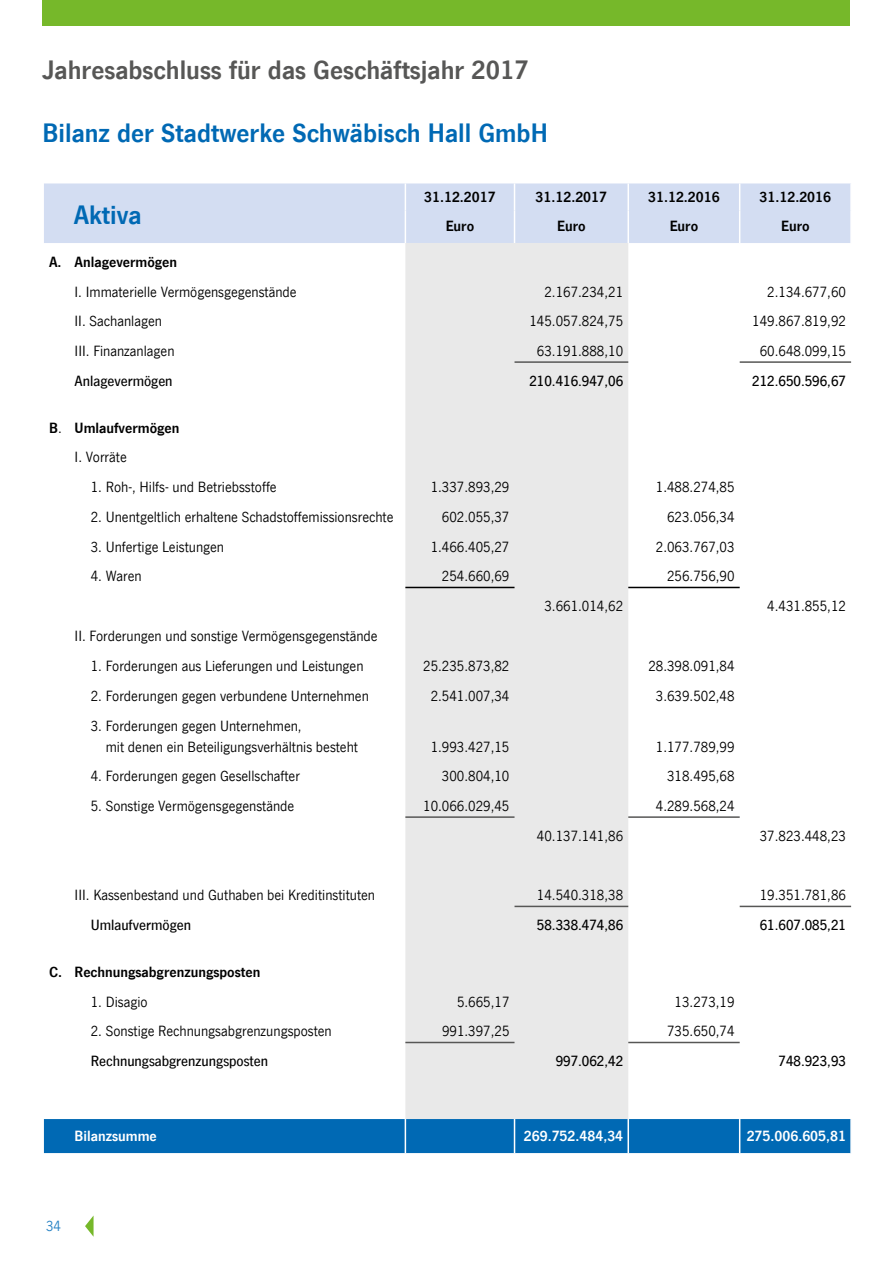
<style>
.page{position:relative;width:893px;height:1263px;background:#fff}
.page>*{position:absolute;margin:0;border:0;box-sizing:border-box;transform-origin:0 0}
.t1{font:700 27px "News Gothic Com";color:#0069b4}
.t2{font:700 27px "News Gothic Com";color:#575756}
.t3{font:15px/21px "News Gothic Com";color:#000}
.t4{font:500 15px "News Gothic Com";color:#000}
.t5{font:700 15px/29.7px "News Gothic Com";color:#000}
.t6{font:700 15px "News Gothic Com";color:#fff}
.t7{font:15px "News Gothic Com";color:#2581c4}
.s1{font-weight:400}
</style>
<div class="page">
<div style="left:43px;top:0;width:807px;height:26px;background:#76b82a"></div>
<svg style="left:85px;top:1215px;width:9px;height:22px"></svg>
<div style="left:44px;top:183px;width:806px;height:60px;background:#d3ddf2"></div>
<div style="left:405px;top:243px;width:223px;height:876px;background:#e9e9e9"></div>
<div style="left:44px;top:1119px;width:806px;height:34px;background:#0069b4"></div>
<hr style="left:514px;top:361px;width:114px;height:2px;background:#575756">
<hr style="left:740px;top:361px;width:111px;height:2px;background:#575756">
<hr style="left:405px;top:816px;width:109px;height:2px;background:#575756">
<hr style="left:628px;top:816px;width:112px;height:2px;background:#575756">
<hr style="left:514px;top:906px;width:114px;height:1px;background:#575756">
<hr style="left:740px;top:906px;width:111px;height:1px;background:#575756">
<hr style="left:405px;top:1042px;width:109px;height:1px;background:#575756">
<hr style="left:628px;top:1042px;width:112px;height:1px;background:#575756">
<svg style="left:405px;top:183px;width:1px;height:27px"></svg>
<svg style="left:514px;top:183px;width:1px;height:27px"></svg>
<hr style="left:627px;top:183px;width:2px;height:27px;background:#fff">
<svg style="left:739px;top:183px;width:1px;height:27px"></svg>
<hr style="left:405px;top:210px;width:1px;height:33px;background:#fff">
<hr style="left:514px;top:210px;width:1px;height:33px;background:#fff">
<hr style="left:627px;top:210px;width:2px;height:33px;background:#fff">
<hr style="left:739px;top:210px;width:1px;height:33px;background:#fff">
<hr style="left:405px;top:1119px;width:1px;height:34px;background:#fff">
<hr style="left:514px;top:1119px;width:1px;height:34px;background:#fff">
<hr style="left:627px;top:1119px;width:2px;height:34px;background:#fff">
<hr style="left:739px;top:1119px;width:1px;height:34px;background:#fff">
<hr style="left:405px;top:587px;width:109px;height:1px;background:#000">
<hr style="left:628px;top:587px;width:112px;height:1px;background:#000">
<h1 class="t2" style="left:43px;top:55px;width:488px">Jahresabschluss für das Geschäftsjahr 2017</h1>
<h1 class="t1" style="left:43px;top:118px;width:507px">Bilanz der Stadtwerke Schwäbisch Hall GmbH</h1>
<h1 class="t1" style="left:74px;top:200px;width:69px">Aktiva</h1>
<p class="t5" style="left:424px;top:182px;width:73px">31.12.2017</p>
<p class="t5" style="left:536px;top:182px;width:73px">31.12.2017</p>
<p class="t5" style="left:648px;top:182px;width:73px">31.12.2016</p>
<p class="t5" style="left:760px;top:182px;width:73px">31.12.2016</p>
<p class="t5" style="left:446px;top:211px;width:30px">Euro</p>
<p class="t5" style="left:557px;top:211px;width:30px">Euro</p>
<p class="t5" style="left:670px;top:211px;width:30px">Euro</p>
<p class="t5" style="left:781px;top:211px;width:30px">Euro</p>
<p class="t5" style="left:49px;top:247px;width:130px">A. Anlagevermögen</p>
<p class="t3" style="left:75px;top:281px;width:224px">I. Immaterielle Vermögensgegenstände</p>
<p class="t3" style="left:544px;top:281px;width:80px">2.167.234,21</p>
<p class="t3" style="left:767px;top:281px;width:80px">2.134.677,60</p>
<p class="t3" style="left:75px;top:311px;width:89px">II. Sachanlagen</p>
<p class="t3" style="left:529px;top:311px;width:95px">145.057.824,75</p>
<p class="t3" style="left:752px;top:311px;width:95px">149.867.819,92</p>
<p class="t3" style="left:75px;top:341px;width:101px">III. Finanzanlagen</p>
<p class="t3" style="left:537px;top:341px;width:88px">63.191.888,10</p>
<p class="t3" style="left:760px;top:341px;width:88px">60.648.099,15</p>
<p class="t4" style="left:75px;top:373px;width:100px">Anlagevermögen</p>
<p class="t4" style="left:529px;top:373px;width:95px">210.416.947,06</p>
<p class="t4" style="left:752px;top:373px;width:95px">212.650.596,67</p>
<p class="t5" style="left:75px;top:413px;width:106px;text-indent:-26px">B<span class="s1">.</span> Umlaufvermögen<br><span class="s1">I. Vorräte</span></p>
<p class="t3" style="left:91px;top:477px;width:187px">1. Roh-, Hilfs- und Betriebsstoffe</p>
<p class="t3" style="left:431px;top:477px;width:80px">1.337.893,29</p>
<p class="t3" style="left:656px;top:477px;width:80px">1.488.274,85</p>
<p class="t3" style="left:91px;top:507px;width:304px">2. Unentgeltlich erhaltene Schadstoffemissionsrechte</p>
<p class="t3" style="left:442px;top:507px;width:69px">602.055,37</p>
<p class="t3" style="left:667px;top:507px;width:69px">623.056,34</p>
<p class="t3" style="left:91px;top:536px;width:135px">3. Unfertige Leistungen</p>
<p class="t3" style="left:431px;top:536px;width:80px">1.466.405,27</p>
<p class="t3" style="left:656px;top:536px;width:80px">2.063.767,03</p>
<p class="t3" style="left:91px;top:566px;width:53px">4. Waren</p>
<p class="t3" style="left:442px;top:566px;width:69px">254.660,69</p>
<p class="t3" style="left:667px;top:566px;width:69px">256.756,90</p>
<p class="t3" style="left:544px;top:596px;width:80px">3.661.014,62</p>
<p class="t3" style="left:767px;top:596px;width:80px">4.431.855,12</p>
<p class="t3" style="left:75px;top:626px;width:304px">II. Forderungen und sonstige Vermögensgegenstände</p>
<p class="t3" style="left:91px;top:655px;width:274px">1. Forderungen aus Lieferungen und Leistungen</p>
<p class="t3" style="left:423px;top:655px;width:88px">25.235.873,82</p>
<p class="t3" style="left:648px;top:655px;width:88px">28.398.091,84</p>
<p class="t3" style="left:91px;top:685px;width:280px">2. Forderungen gegen verbundene Unternehmen</p>
<p class="t3" style="left:431px;top:685px;width:80px">2.541.007,34</p>
<p class="t3" style="left:656px;top:685px;width:80px">3.639.502,48</p>
<p class="t3" style="left:106px;top:715px;width:254px;text-indent:-15px">3. Forderungen gegen Unternehmen,<br>mit denen ein Beteiligungsverhältnis besteht</p>
<p class="t3" style="left:431px;top:736px;width:80px">1.993.427,15</p>
<p class="t3" style="left:656px;top:736px;width:80px">1.177.789,99</p>
<p class="t3" style="left:91px;top:766px;width:211px">4. Forderungen gegen Gesellschafter</p>
<p class="t3" style="left:442px;top:766px;width:69px">300.804,10</p>
<p class="t3" style="left:667px;top:766px;width:69px">318.495,68</p>
<p class="t3" style="left:91px;top:796px;width:205px">5. Sonstige Vermögensgegenstände</p>
<p class="t3" style="left:423px;top:796px;width:88px">10.066.029,45</p>
<p class="t3" style="left:656px;top:796px;width:80px">4.289.568,24</p>
<p class="t3" style="left:537px;top:825px;width:88px">40.137.141,86</p>
<p class="t3" style="left:760px;top:825px;width:88px">37.823.448,23</p>
<p class="t3" style="left:75px;top:885px;width:302px">III. Kassenbestand und Guthaben bei Kreditinstituten</p>
<p class="t3" style="left:537px;top:885px;width:88px">14.540.318,38</p>
<p class="t3" style="left:760px;top:885px;width:88px">19.351.781,86</p>
<p class="t4" style="left:91px;top:917px;width:102px">Umlaufvermögen</p>
<p class="t4" style="left:537px;top:917px;width:88px">58.338.474,86</p>
<p class="t4" style="left:760px;top:917px;width:88px">61.607.085,21</p>
<p class="t5" style="left:49px;top:957px;width:213px">C. Rechnungsabgrenzungsposten</p>
<p class="t3" style="left:91px;top:991px;width:58px">1. Disagio</p>
<p class="t3" style="left:457px;top:991px;width:54px">5.665,17</p>
<p class="t3" style="left:675px;top:991px;width:61px">13.273,19</p>
<p class="t3" style="left:91px;top:1021px;width:242px">2. Sonstige Rechnungsabgrenzungsposten</p>
<p class="t3" style="left:442px;top:1021px;width:69px">991.397,25</p>
<p class="t3" style="left:667px;top:1021px;width:69px">735.650,74</p>
<p class="t4" style="left:91px;top:1053px;width:179px">Rechnungsabgrenzungsposten</p>
<p class="t4" style="left:556px;top:1053px;width:69px">997.062,42</p>
<p class="t4" style="left:778px;top:1053px;width:69px">748.923,93</p>
<p class="t6" style="left:75px;top:1127px;width:84px">Bilanzsumme</p>
<p class="t6" style="left:524px;top:1127px;width:101px">269.752.484,34</p>
<p class="t6" style="left:747px;top:1127px;width:101px">275.006.605,81</p>
<p class="t7" style="left:46px;top:1218px;width:16px">34</p>
</div>
